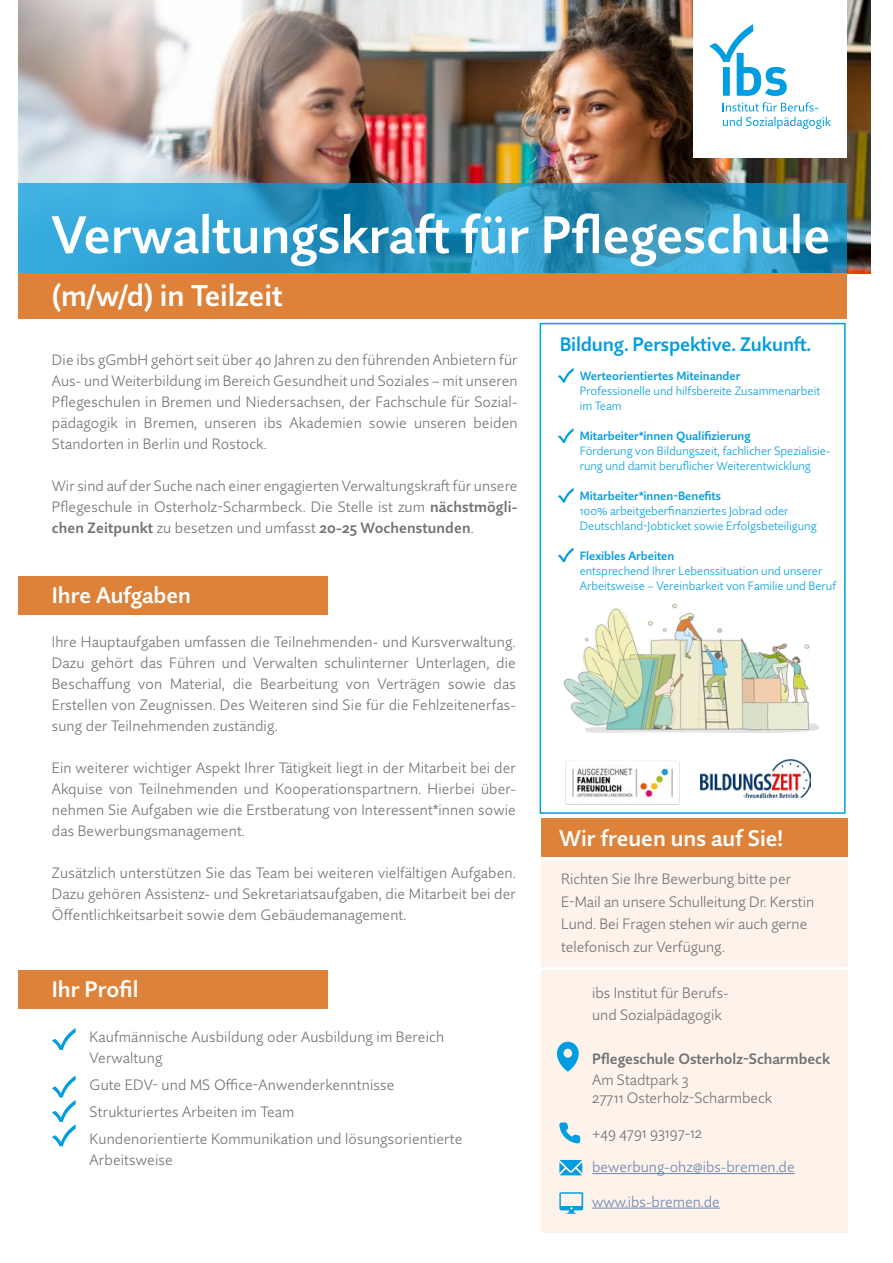
<style>
.page{position:relative;width:893px;height:1263px;background:#fff}
.page>*{position:absolute;margin:0;border:0;box-sizing:border-box;transform-origin:0 0}
.t1{font:600 52.5px "Quire Sans Pro";color:#fff}
.t2{font:600 30px "Quire Sans Pro";color:#fff}
.t3{font:600 22.5px "Quire Sans Pro";color:#fff}
.t4{font:600 19.5px "Quire Sans Pro";letter-spacing:-.01em;color:#009ee0}
.t5{font:300 15px/21px "Quire Sans Pro";letter-spacing:.01em;color:#707172}
.t6{font:300 15px "Quire Sans Pro";color:#6984b5}
.t7{font:600 15px "Quire Sans Pro";color:#707172}
.t8{font:300 12px/15px "Quire Sans Pro";color:#009ee0}
.t9{font:600 12px "Quire Sans Pro";color:#009ee0}
.s1{font-weight:600}
</style>
<div class="page">
<img style="left:19px;top:0;width:851px;height:273px">
<div style="left:19px;top:273px;width:828px;height:46px;background:#de823a"></div>
<svg style="left:19px;top:184px;width:828px;height:89px;background:#2e99c5"></svg>
<div style="left:693px;top:0;width:154px;height:158px;background:#fff"></div>
<svg style="left:723px;top:117px;width:108px;height:12px"></svg>
<svg style="left:723px;top:102px;width:95px;height:9px"></svg>
<svg style="left:709px;top:24px;width:78px;height:72px"></svg>
<div style="left:541px;top:818px;width:306px;height:39px;background:#de823a"></div>
<div style="left:541px;top:860px;width:306px;height:108px;background:#fdf3ea"></div>
<hr style="left:541px;top:967px;width:306px;height:3px;background:#fff">
<div style="left:541px;top:970px;width:306px;height:263px;background:#fdf3ea"></div>
<hr style="left:592px;top:1173px;width:203px;height:1px;background:#6984b5">
<hr style="left:592px;top:1208px;width:128px;height:1px;background:#6984b5">
<svg style="left:557px;top:1042px;width:22px;height:29px"></svg>
<svg style="left:559px;top:1160px;width:23px;height:15px"></svg>
<svg style="left:559px;top:1122px;width:21px;height:21px"></svg>
<svg style="left:559px;top:1192px;width:24px;height:22px"></svg>
<svg style="left:52px;top:1028px;width:24px;height:22px"></svg>
<div style="left:19px;top:576px;width:309px;height:38px;background:#de823a"></div>
<div style="left:19px;top:970px;width:309px;height:39px;background:#de823a"></div>
<svg style="left:52px;top:1075px;width:24px;height:71px"></svg>
<svg style="left:558px;top:368px;width:16px;height:14px"></svg>
<svg style="left:558px;top:428px;width:16px;height:15px"></svg>
<div style="left:540px;top:323px;width:306px;height:491px;border:2px solid #009ee0"></div>
<svg style="left:558px;top:488px;width:16px;height:14px"></svg>
<svg style="left:558px;top:547px;width:16px;height:15px"></svg>
<img style="left:565px;top:603px;width:253px;height:129px">
<img style="left:565px;top:761px;width:115px;height:44px">
<img style="left:700px;top:760px;width:111px;height:38px">
<h1 class="t1" style="left:52px;top:201px;width:780px">Verwaltungskraft für Pflegeschule</h1>
<h2 class="t2" style="left:52px;top:277px;width:232px">(m/w/d) in Teilzeit</h2>
<p class="t5" style="left:52px;top:349px;width:467px;text-align:justify">Die ibs gGmbH gehört seit über 40 Jahren zu den führenden Anbietern für Aus- und Weiterbildung im Bereich Gesundheit und Soziales – mit unseren Pflegeschulen in Bremen und Niedersachsen, der Fachschule für Sozial&shy;pädagogik in Bremen, unseren ibs Akademien sowie unseren beiden Standorten in Berlin und Rostock.</p>
<p class="t5" style="left:52px;top:475px;width:467px;text-align:justify">Wir sind auf der Suche nach einer engagierten Verwaltungskraft für unsere Pflegeschule in Osterholz-Scharmbeck. Die Stelle ist zum <span class="s1">nächstmögli&shy;chen Zeitpunkt</span> zu besetzen und umfasst <span class="s1">20-25 Wochenstunden</span>.</p>
<h3 class="t3" style="left:52px;top:580px;width:141px">Ihre Aufgaben</h3>
<p class="t5" style="left:52px;top:631px;width:466px;text-align:justify">Ihre Hauptaufgaben umfassen die Teilnehmenden- und Kursverwaltung.<br>Dazu gehört das Führen und Verwalten schulinterner Unterlagen, die Beschaffung von Material, die Bearbeitung von Verträgen sowie das Erstellen von Zeugnissen. Des Weiteren sind Sie für die Fehlzeitenerfas&shy;sung der Teilnehmenden zuständig.</p>
<p class="t5" style="left:52px;top:757px;width:466px;text-align:justify">Ein weiterer wichtiger Aspekt Ihrer Tätigkeit liegt in der Mitarbeit bei der Akquise von Teilnehmenden und Kooperationspartnern. Hierbei über&shy;nehmen Sie Aufgaben wie die Erstberatung von Interessent*innen sowie das Bewerbungsmanagement.</p>
<p class="t5" style="left:52px;top:862px;width:466px;text-align:justify">Zusätzlich unterstützen Sie das Team bei weiteren vielfältigen Aufgaben.<br>Dazu gehören Assistenz- und Sekretariatsaufgaben, die Mitarbeit bei der Öffentlichkeitsarbeit sowie dem Gebäudemanagement.</p>
<h3 class="t3" style="left:52px;top:974px;width:88px">Ihr Profil</h3>
<p class="t5" style="left:90px;top:1025px;width:356px">Kaufmännische Ausbildung oder Ausbildung im Bereich<br>Verwaltung</p>
<p class="t5" style="left:90px;top:1070px;width:374px;line-height:27px">Gute EDV- und MS Office-Anwenderkenntnisse<br>Strukturiertes Arbeiten im Team<br>Kundenorientierte Kommunikation und lösungsorientierte</p>
<p class="t5" style="left:90px;top:1148px;width:85px">Arbeitsweise</p>
<h3 class="t4" style="left:560px;top:332px;width:253px">Bildung. Perspektive. Zukunft.</h3>
<p class="t9" style="left:580px;top:368px;width:162px">Werteorientiertes Miteinander</p>
<p class="t8" style="left:580px;top:383px;width:242px">Professionelle und hilfsbereite Zusammenarbeit im Team</p>
<p class="t9" style="left:580px;top:428px;width:172px">Mitarbeiter*innen Qualifizierung</p>
<p class="t8" style="left:580px;top:443px;width:252px">Förderung von Bildungszeit, fachlicher Spezialisie&shy;rung und damit beruflicher Weiterentwicklung</p>
<p class="t9" style="left:580px;top:488px;width:143px">Mitarbeiter*innen-Benefits</p>
<p class="t8" style="left:580px;top:503px;width:238px">100% arbeitgeberfinanziertes Jobrad oder<br>Deutschland-Jobticket sowie Erfolgsbeteiligung</p>
<p class="t9" style="left:580px;top:548px;width:96px">Flexibles Arbeiten</p>
<p class="t8" style="left:580px;top:563px;width:258px">entsprechend Ihrer Lebenssituation und unserer<br>Arbeitsweise – Vereinbarkeit von Familie und Beruf</p>
<h3 class="t3" style="left:559px;top:824px;width:225px">Wir freuen uns auf Sie!</h3>
<p class="t5" style="left:561px;top:868px;width:254px;line-height:22.5px">Richten Sie Ihre Bewerbung bitte per E-Mail an unsere Schulleitung Dr. Kerstin Lund. Bei Fragen stehen wir auch gerne telefonisch zur Verfügung.</p>
<p class="t5" style="left:592px;top:981px;width:138px;line-height:22px">ibs Institut für Berufs&shy;und Sozialpädagogik</p>
<p class="t7" style="left:592px;top:1049px;width:239px">Pflegeschule Osterholz-Scharmbeck</p>
<p class="t5" style="left:592px;top:1071px;width:181px;line-height:18px">Am Stadtpark 3<br>27711 Osterholz-Scharmbeck</p>
<p class="t5" style="left:592px;top:1122px;width:111px">+49 4791 93197-12</p>
<p class="t6" style="left:592px;top:1157px;width:204px">bewerbung-ohz@ibs-bremen.de</p>
<p class="t6" style="left:592px;top:1192px;width:129px">www.ibs-bremen.de</p>
</div>
